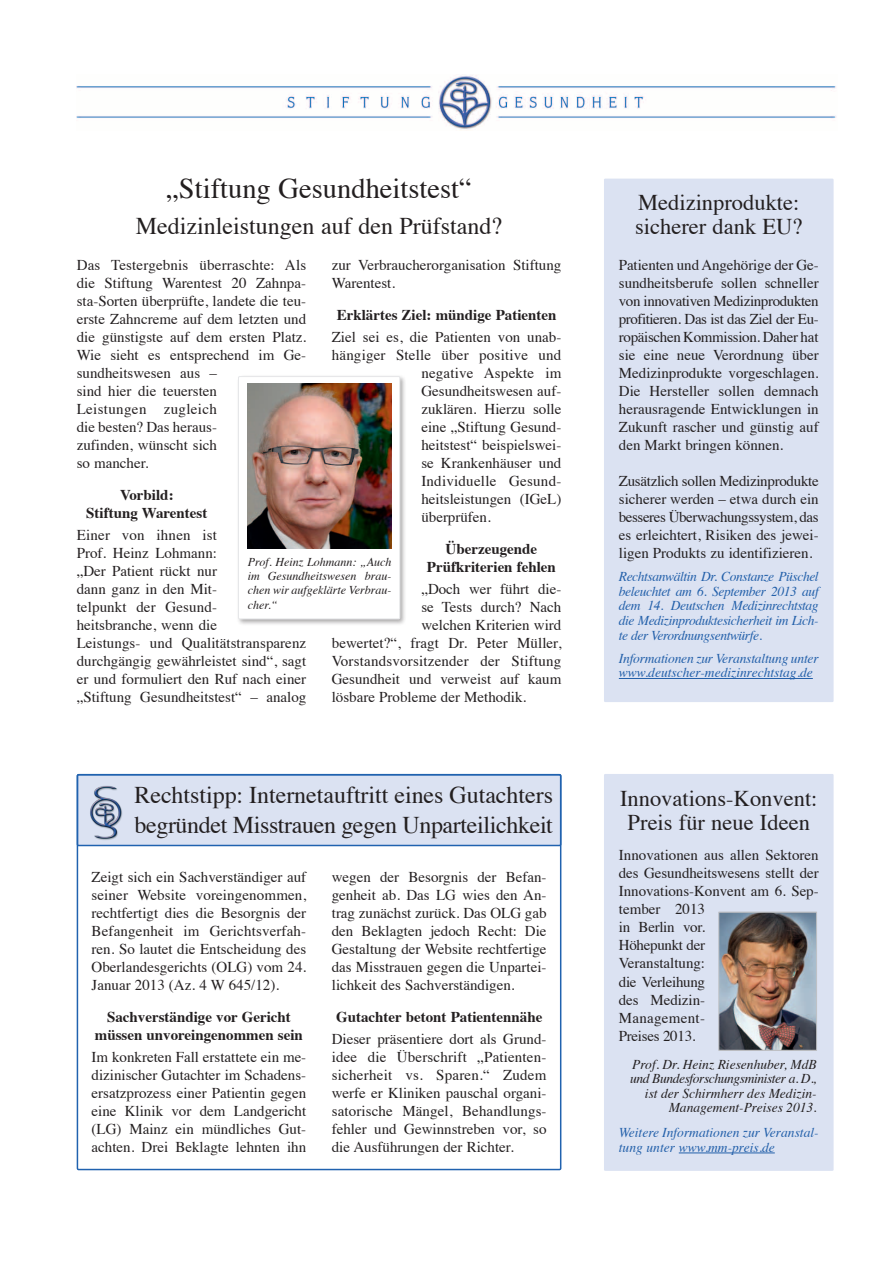
<style>
.page{position:relative;width:893px;height:1263px;background:#fff}
.page>*{position:absolute;margin:0;border:0;box-sizing:border-box;transform-origin:0 0}
.fliesstext{font:28.5px "Times";color:#231f20}
.fliesstext-2{font:24px/30px "Times";color:#231f20}
._3A-Kasten-Headline{font:22.5px/24px "Times";color:#231f20}
._2B-Lauftext{font:15px/18px "Times";color:#231f20;text-align:justify}
._3B-Kasten-Lauftext{font:15px/18px "Times";color:#231f20;text-align:justify}
._3A-Kasten-Headline-2{font:15px/18px "Times";letter-spacing:-.005em;color:#231f20}
._2C-Zwischentitel{font:700 15px/18px "Times";color:#231f20;text-align:center}
.fliesstext-3{font:italic 13.5px/14.5px "Times";letter-spacing:-.015em;color:#2360aa;text-align:justify}
.t1{font:italic 13.5px/14.2px "Times";color:#231f20;text-align:right}
._3A-Kasten-Headline-3{font:italic 13.5px/14.5px "Times";color:#2360aa}
._4A-Bild-Unterschrif{font:italic 12px/14.2px "Times";color:#231f20;text-align:justify}
</style>
<div class="page">
<div style="left:77px;top:775px;width:484px;height:70px;background:#dbe2f2"></div>
<div style="left:77px;top:774px;width:484px;height:72px;border:2px solid #2062af"></div>
<div style="left:77px;top:774px;width:484px;height:396px;border:2px solid #2062af"></div>
<div style="left:236px;top:374px;width:171px;height:252px;background:#231f20;opacity:.4"></div>
<div style="left:238px;top:377px;width:162px;height:242px;background:#fff"></div>
<div style="left:238px;top:376px;width:162px;height:243px;border:1px solid #e6e7e9"></div>
<div style="left:604px;top:774px;width:230px;height:397px;background:#dbe2f2"></div>
<hr style="left:679px;top:1152px;width:96px;height:1px;background:#2360aa">
<img style="left:77px;top:75px;width:759px;height:55px">
<img style="left:248px;top:384px;width:143px;height:164px">
<div style="left:604px;top:179px;width:230px;height:523px;background:#dbe2f2"></div>
<hr style="left:619px;top:678px;width:194px;height:1px;background:#2360aa">
<img style="left:90px;top:786px;width:32px;height:54px">
<img style="left:721px;top:914px;width:94px;height:134px">
<div style="left:719px;top:912px;width:98px;height:138px;border:1px solid #bcbdc0"></div>
<p class="fliesstext" style="left:166px;top:162px;width:307px">„Stiftung Gesundheitstest“</p>
<p class="fliesstext-2" style="left:136px;top:209px;width:368px">Medizinleistungen auf den Prüfstand?</p>
<p class="_2B-Lauftext" style="left:77px;top:255px;width:231px;text-align:left">Das Testergebnis überraschte: Als die Stiftung Warentest 20 Zahnpa&shy;sta-Sorten überprüfte, landete die teu&shy;erste Zahncreme auf dem letzten und die günstigste auf dem ersten Platz.<br>Wie sieht es entsprechend im Ge&shy;sundheitswesen aus –<br>sind hier die teuersten<br>Leistungen zugleich<br>die besten? Das heraus-<br>zufinden, wünscht sich<br>so mancher.</p>
<p class="_2C-Zwischentitel" style="left:86px;top:484px;width:123px">Vorbild:<br>Stiftung Warentest</p>
<p class="_2B-Lauftext" style="left:77px;top:525px;width:231px;text-align:left">Einer von ihnen ist<br>Prof. Heinz Lohmann:<br>„Der Patient rückt nur<br>dann ganz in den Mit-<br>telpunkt der Gesund-<br>heitsbranche, wenn die<br>Leistungs- und Qualitätstransparenz durchgängig gewährleistet sind“, sagt er und formuliert den Ruf nach einer „Stiftung Gesundheitstest“ – analog</p>
<p class="_2B-Lauftext" style="left:332px;top:255px;width:231px">zur Verbraucherorganisation Stiftung<br>Warentest.</p>
<p class="_2C-Zwischentitel" style="left:337px;top:304px;width:221px">Erklärtes Ziel: mündige Patienten</p>
<p class="_2B-Lauftext" style="left:332px;top:327px;width:230px">Ziel sei es, die Patienten von unab-</p>
<p class="_2B-Lauftext" style="left:332px;top:345px;width:231px">hängiger Stelle über positive und</p>
<p class="_2B-Lauftext" style="left:421px;top:363px;width:142px">negative Aspekte im</p>
<p class="_2B-Lauftext" style="left:421px;top:381px;width:142px">Gesundheitswesen auf-</p>
<p class="_2B-Lauftext" style="left:421px;top:399px;width:142px">zuklären. Hierzu solle</p>
<p class="_2B-Lauftext" style="left:421px;top:417px;width:142px">eine „Stiftung Gesund-</p>
<p class="_2B-Lauftext" style="left:421px;top:435px;width:142px">heitstest“ beispielswei-</p>
<p class="_2B-Lauftext" style="left:421px;top:453px;width:142px">se Krankenhäuser und</p>
<p class="_2B-Lauftext" style="left:421px;top:471px;width:142px">Individuelle Gesund-</p>
<p class="_2B-Lauftext" style="left:421px;top:489px;width:142px">heitsleistungen (IGeL)</p>
<p class="_2B-Lauftext" style="left:421px;top:507px;width:71px">überprüfen.</p>
<p class="_2C-Zwischentitel" style="left:427px;top:538px;width:131px">Überzeugende<br>Prüfkriterien fehlen</p>
<p class="_2B-Lauftext" style="left:421px;top:579px;width:142px">„Doch wer führt die-</p>
<p class="_2B-Lauftext" style="left:421px;top:597px;width:142px">se Tests durch? Nach</p>
<p class="_2B-Lauftext" style="left:421px;top:615px;width:142px">welchen Kriterien wird</p>
<p class="_2B-Lauftext" style="left:332px;top:633px;width:231px">bewertet?“, fragt Dr. Peter Müller,</p>
<p class="_2B-Lauftext" style="left:332px;top:651px;width:231px">Vorstandsvorsitzender der Stiftung</p>
<p class="_2B-Lauftext" style="left:332px;top:669px;width:231px">Gesundheit und verweist auf kaum</p>
<p class="_2B-Lauftext" style="left:332px;top:687px;width:196px">lösbare Probleme der Methodik.</p>
<p class="_4A-Bild-Unterschrif" style="left:248px;top:554px;width:145px">Prof. Heinz Lohmann: „Auch im Gesundheitswesen brau&shy;chen wir aufgeklärte Verbrau&shy;cher.“</p>
<p class="fliesstext-2" style="left:134px;top:777px;width:420px">Rechtstipp: Internetauftritt eines Gutachters begründet Misstrauen gegen Unparteilichkeit</p>
<p class="_2B-Lauftext" style="left:92px;top:867px;width:216px">Zeigt sich ein Sachverständiger auf seiner Website voreingenommen, rechtfertigt dies die Besorgnis der Befangenheit im Gerichtsverfah&shy;ren. So lautet die Entscheidung des Oberlandesgerichts (OLG) vom 24.<br>Januar 2013 (Az. 4 W 645/12).</p>
<p class="_2C-Zwischentitel" style="left:95px;top:1006px;width:210px">Sachverständige vor Gericht müssen unvoreingenommen sein</p>
<p class="_2B-Lauftext" style="left:92px;top:1047px;width:216px">Im konkreten Fall erstattete ein me&shy;dizinischer Gutachter im Schadens&shy;ersatzprozess einer Patientin gegen eine Klinik vor dem Landgericht (LG) Mainz ein mündliches Gut&shy;achten. Drei Beklagte lehnten ihn</p>
<p class="_2B-Lauftext" style="left:332px;top:867px;width:216px">wegen der Besorgnis der Befan&shy;genheit ab. Das LG wies den An&shy;trag zunächst zurück. Das OLG gab den Beklagten jedoch Recht: Die Gestaltung der Website rechtfertige das Misstrauen gegen die Unpartei&shy;lichkeit des Sachverständigen.</p>
<p class="_2C-Zwischentitel" style="left:336px;top:1006px;width:208px">Gutachter betont Patientennähe</p>
<p class="_2B-Lauftext" style="left:332px;top:1029px;width:216px">Dieser präsentiere dort als Grund&shy;idee die Überschrift „Patienten&shy;sicherheit vs. Sparen.“ Zudem werfe er Kliniken pauschal organi&shy;satorische Mängel, Behandlungs&shy;fehler und Gewinnstreben vor, so die Ausführungen der Richter.</p>
<p class="_3A-Kasten-Headline" style="left:635px;top:189px;width:169px">Medizinprodukte: sicherer dank EU?</p>
<p class="_3B-Kasten-Lauftext" style="left:619px;top:255px;width:201px">Patienten und Angehörige der Ge&shy;sundheitsberufe sollen schneller von innovativen Medizinprodukten profitieren. Das ist das Ziel der Eu&shy;ropäischen Kommission. Daher hat sie eine neue Verordnung über Medizinprodukte vorgeschlagen.<br>Die Hersteller sollen demnach herausragende Entwicklungen in Zukunft rascher und günstig auf den Markt bringen können.</p>
<p class="_3B-Kasten-Lauftext" style="left:619px;top:471px;width:201px">Zusätzlich sollen Medizinprodukte sicherer werden – etwa durch ein besseres Überwachungssystem, das es erleichtert, Risiken des jewei&shy;ligen Produkts zu identifizieren.</p>
<p class="fliesstext-3" style="left:619px;top:569px;width:201px">Rechtsanwältin Dr. Constanze Püschel beleuchtet am 6. September 2013 auf dem 14. Deutschen Medizinrechtstag die Medizinproduktesicherheit im Lich&shy;te der Verordnungsentwürfe.</p>
<p class="fliesstext-3" style="left:619px;top:650px;width:201px">Informationen zur Veranstaltung unter www.deutscher-medizinrechtstag.de</p>
<p class="_3A-Kasten-Headline" style="left:620px;top:784px;width:199px;text-align:center">Innovations-Konvent:<br>Preis für neue Ideen</p>
<p class="_3A-Kasten-Headline-2" style="left:619px;top:845px;width:201px">Innovationen aus allen Sektoren des Gesundheitswesens stellt der<br>Innovations-Konvent am 6. Sep&shy;tember 2013<br>in Berlin vor.<br>Höhepunkt der<br>Veranstaltung:<br>die Verleihung<br>des Medizin-<br>Management-<br>Preises 2013.</p>
<p class="t1" style="left:630px;top:1056px;width:188px">Prof. Dr. Heinz Riesenhuber, MdB und Bundesforschungsminister a. D., ist der Schirmherr des Medizin-<br>Management-Preises 2013.</p>
<p class="_3A-Kasten-Headline-3" style="left:619px;top:1125px;width:201px">Weitere Informationen zur Veranstal&shy;tung unter www.mm-preis.de</p>
</div>
